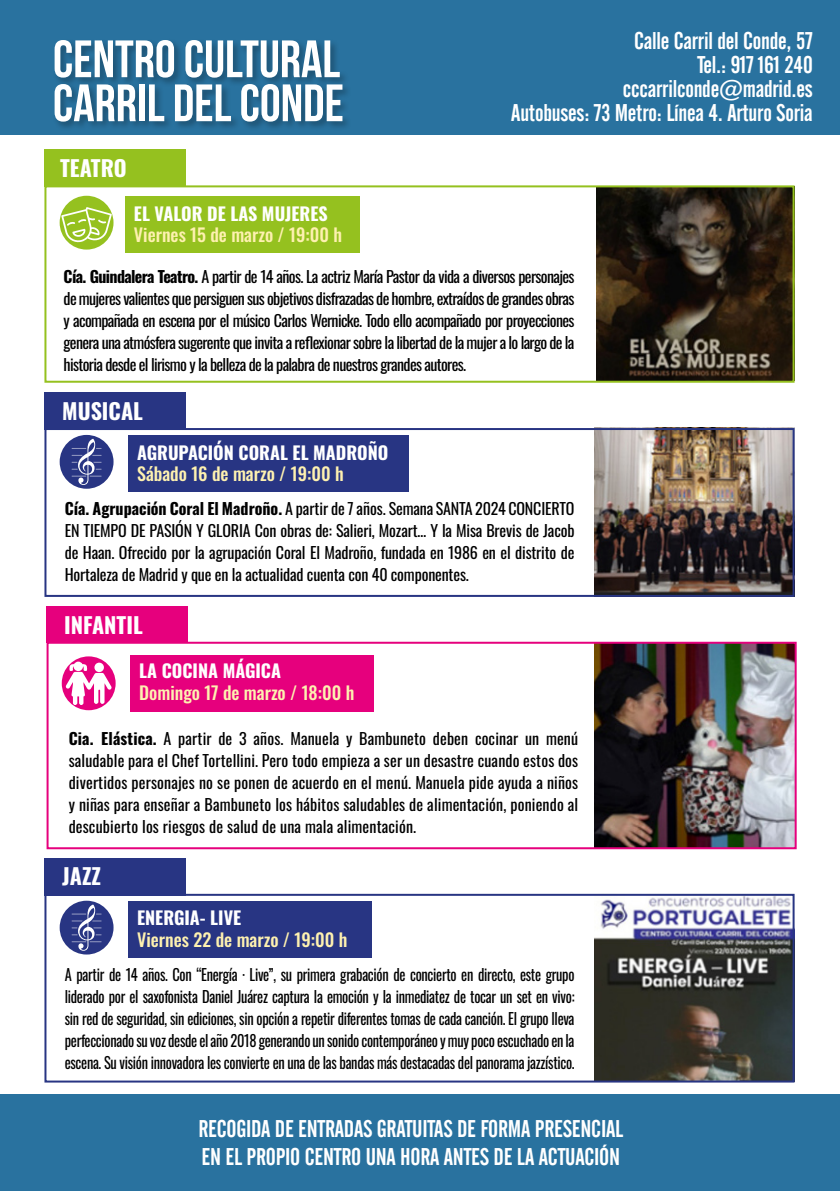
<style>
.page{position:relative;width:840px;height:1191px;background:#fff}
.page>*{position:absolute;margin:0;border:0;box-sizing:border-box;transform-origin:0 0}
.t1{font:700 52.4px/44px "Bebas Neue";color:#fff}
.t2{font:24px/24px "Alternate Gothic No 2 BT";letter-spacing:-.01em;color:#fff;text-align:right}
.t3{font:700 22px "Oswald";color:#fff}
.t4{font:500 18px "Oswald";color:#fef1b0}
.t5{font:700 18px "Oswald";color:#fff}
.t6{font:16px/22px "Oswald";letter-spacing:-.015em;color:#000;text-align:justify}
.t7{font:16px/22px "Oswald";letter-spacing:-.015em;color:#000;text-align:justify;scale:.9 1}
.s1{font-weight:700}
</style>
<div class="page">
<div style="left:0;top:0;width:839px;height:135px;background:#29729f"></div>
<div style="left:53px;top:38px;width:299px;height:94px;background:#000;opacity:.3"></div>
<div style="left:0;top:1094px;width:839px;height:97px;background:#29729f"></div>
<img style="left:596px;top:188px;width:195px;height:192px">
<div style="left:44px;top:185px;width:750px;height:198px;border:2px solid #95c11f"></div>
<div style="left:44px;top:150px;width:142px;height:37px;background:#95c11f"></div>
<svg style="left:60px;top:196px;width:53px;height:53px"></svg>
<div style="left:125px;top:196px;width:234px;height:57px;background:#95c11f"></div>
<img style="left:594px;top:431px;width:197px;height:163px">
<div style="left:44px;top:428px;width:750px;height:169px;border:2px solid #283583"></div>
<div style="left:44px;top:392px;width:142px;height:37px;background:#283583"></div>
<svg style="left:60px;top:435px;width:53px;height:54px"></svg>
<div style="left:128px;top:435px;width:280px;height:57px;background:#283583"></div>
<img style="left:594px;top:645px;width:199px;height:201px">
<div style="left:47px;top:642px;width:749px;height:207px;border:2px solid #e6007d"></div>
<div style="left:47px;top:606px;width:141px;height:37px;background:#e6007d"></div>
<svg style="left:62px;top:656px;width:54px;height:54px"></svg>
<div style="left:131px;top:655px;width:243px;height:56px;background:#e6007d"></div>
<img style="left:594px;top:893px;width:200px;height:186px">
<div style="left:44px;top:894px;width:750px;height:188px;border:2px solid #283583"></div>
<div style="left:44px;top:858px;width:142px;height:37px;background:#283583"></div>
<svg style="left:60px;top:900px;width:53px;height:54px"></svg>
<div style="left:128px;top:900px;width:244px;height:57px;background:#283583"></div>
<h1 class="t1" style="left:53px;top:36px;width:292px">CENTRO CULTURAL<br>CARRIL DEL CONDE</h1>
<h2 class="t2" style="left:511px;top:29px;width:303px">Calle Carril del Conde, 57<br>Tel.: 917 161 240 cccarrilconde@madrid.es<br>Autobuses: 73 Metro: Línea 4. Arturo Soria</h2>
<h3 class="t3" style="left:60px;top:157px;width:68px">TEATRO</h3>
<p class="t5" style="left:134px;top:204px;width:195px">EL VALOR DE LAS MUJERES</p>
<p class="t4" style="left:134px;top:226px;width:209px">Viernes 15 de marzo / 19:00 h</p>
<p class="t6" style="left:64px;top:264px;width:512px"><span class="s1">Cía. Guindalera Teatro.</span> A partir de 14 años. La actriz María Pastor da vida a diversos personajes de mujeres valientes que persiguen sus objetivos disfrazadas de hombre, extraídos de grandes obras y acompañada en escena por el músico Carlos Wernicke. Todo ello acompañado por proyecciones genera una atmósfera sugerente que invita a reflexionar sobre la libertad de la mujer a lo largo de la historia desde el lirismo y la belleza de la palabra de nuestros grandes autores.</p>
<h3 class="t3" style="left:62px;top:399px;width:82px">MUSICAL</h3>
<p class="t5" style="left:137px;top:443px;width:252px">AGRUPACIÓN CORAL EL MADROÑO</p>
<p class="t4" style="left:137px;top:464px;width:208px">Sábado 16 de marzo / 19:00 h</p>
<p class="t6" style="left:65px;top:496px;width:511px"><span class="s1">Cía. Agrupación Coral El Madroño.</span> A partir de 7 años. Semana SANTA 2024 CONCIERTO EN TIEMPO DE PASIÓN Y GLORIA Con obras de: Salieri, Mozart… Y la Misa Brevis de Jacob de Haan. Ofrecido por la agrupación Coral El Madroño, fundada en 1986 en el distrito de Hortaleza de Madrid y que en la actualidad cuenta con 40 componentes.</p>
<h3 class="t3" style="left:64px;top:613px;width:80px">INFANTIL</h3>
<p class="t5" style="left:139px;top:661px;width:143px">LA COCINA MÁGICA</p>
<p class="t4" style="left:139px;top:683px;width:216px">Domingo 17 de marzo / 18:00 h</p>
<p class="t6" style="left:69px;top:726px;width:510px"><span class="s1">Cia. Elástica.</span> A partir de 3 años. Manuela y Bambuneto deben cocinar un menú saludable para el Chef Tortellini. Pero todo empieza a ser un desastre cuando estos dos divertidos personajes no se ponen de acuerdo en el menú. Manuela pide ayuda a niños y niñas para enseñar a Bambuneto los hábitos saludables de alimentación, poniendo al descubierto los riesgos de salud de una mala alimentación.</p>
<h3 class="t3" style="left:62px;top:865px;width:40px">JAZZ</h3>
<p class="t5" style="left:137px;top:908px;width:106px">ENERGIA- LIVE</p>
<p class="t4" style="left:137px;top:930px;width:211px">Viernes 22 de marzo / 19:00 h</p>
<p class="t7" style="left:65px;top:962px;width:567px">A partir de 14 años. Con “Energía · Live”, su primera grabación de concierto en directo, este grupo liderado por el saxofonista Daniel Juárez captura la emoción y la inmediatez de tocar un set en vivo: sin red de seguridad, sin ediciones, sin opción a repetir diferentes tomas de cada canción. El grupo lleva perfeccionado su voz desde el año 2018 generando un sonido contemporáneo y muy poco escuchado en la escena. Su visión innovadora les convierte en una de las bandas más destacadas del panorama jazzístico.</p>
<h2 class="t2" style="left:198px;top:1115px;width:426px;line-height:28px;text-align:left">RECOGIDA DE ENTRADAS GRATUITAS DE FORMA PRESENCIAL<br>EN EL PROPIO CENTRO UNA HORA ANTES DE LA ACTUACIÓN</h2>
</div>
